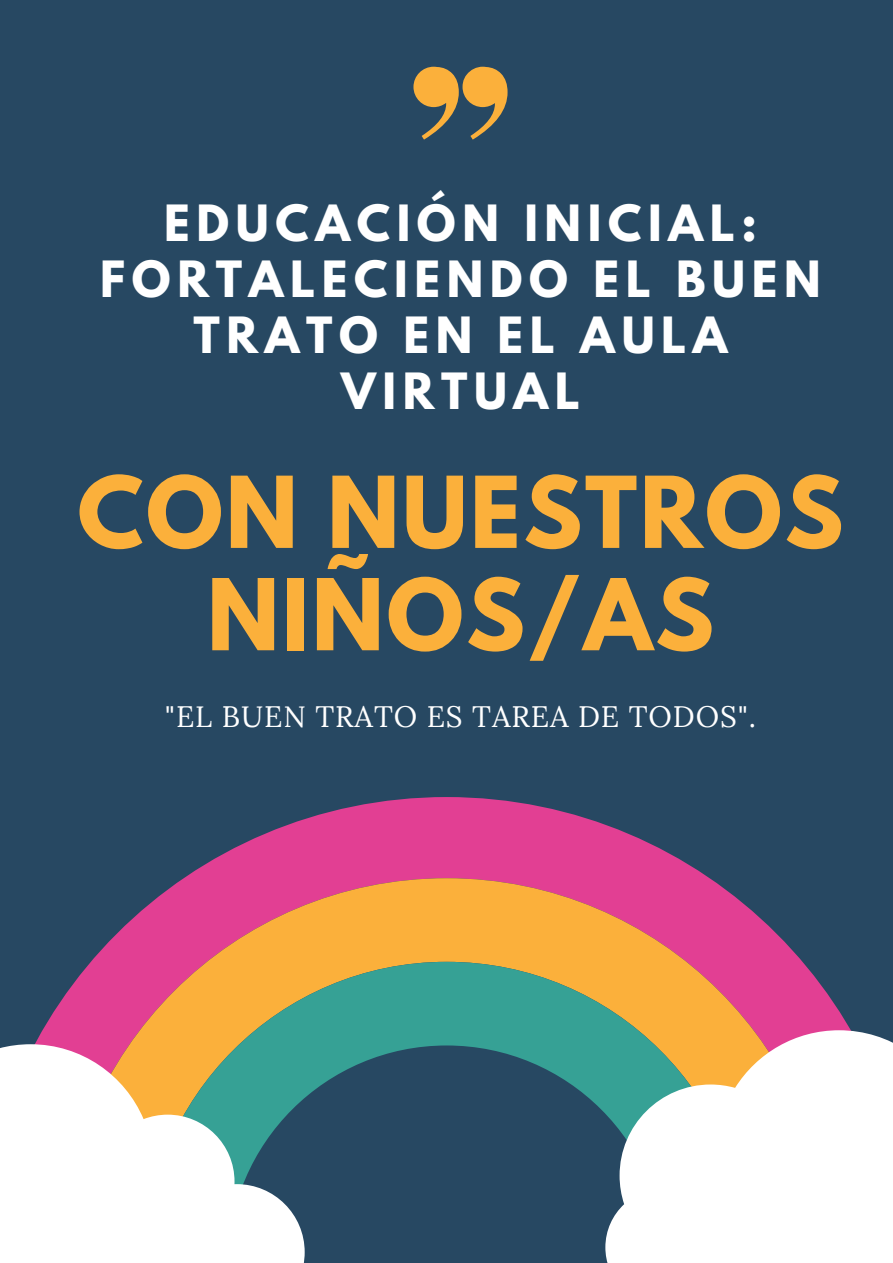
<style>
.page{position:relative;width:893px;height:1263px;background:#274862}
.page>*{position:absolute;margin:0;border:0;box-sizing:border-box;transform-origin:0 0}
.t1{font:700 87.6px/102.4px "League Spartan";letter-spacing:.03em;color:#fbb03b;text-align:center}
.t2{font:700 44.25px/56px "League Spartan";letter-spacing:.15em;color:#fff;text-align:center}
.t3{font:29.47px "Lora";letter-spacing:.03em;color:#fff}
</style>
<div class="page">
<svg style="left:35px;top:797px;width:816px;height:247px"></svg>
<svg style="left:61px;top:878px;width:771px;height:166px"></svg>
<svg style="left:144px;top:962px;width:605px;height:151px"></svg>
<svg style="left:0;top:1044px;width:305px;height:219px;background:#d3dbd3"></svg>
<svg style="left:605px;top:1030px;width:288px;height:233px;background:#e2e6de"></svg>
<svg style="left:413px;top:67px;width:94px;height:73px"></svg>
<p class="t2" style="left:100px;top:201px;width:722px">EDUCACIÓN INICIAL:<br>FORTALECIENDO EL BUEN<br>TRATO EN EL AULA<br>VIRTUAL</p>
<h1 class="t1" style="left:77px;top:473px;width:767px">CON NUESTROS<br>NIÑOS/AS</h1>
<p class="t3" style="left:165px;top:697px;width:592px">"EL BUEN TRATO ES TAREA DE TODOS".</p>
</div>
